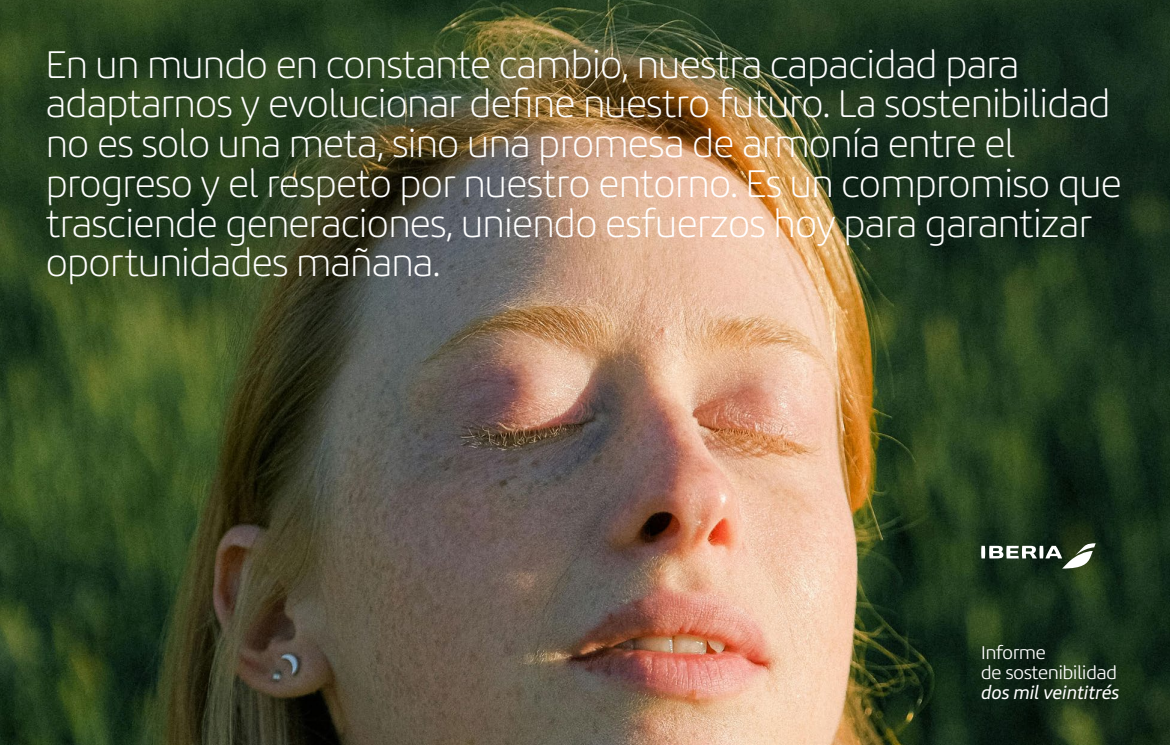
<style>
.page{position:relative;width:1170px;height:745px;background:#fff}
.page>*{position:absolute;margin:0;border:0;box-sizing:border-box;transform-origin:0 0}
.t1{font:300 41.75px/39.8px "Iberia Headline";color:#fff}
.t2{font:20px/20px "Iberia Headline";color:#fff}
.t3{font:italic 20px "Iberia Text";color:#fff}
</style>
<div class="page">
<img style="left:0;top:0;width:1169px;height:744px">
<svg style="left:981px;top:543px;width:114px;height:25px"></svg>
<p class="t1" style="left:46px;top:43px;width:1076px">En un mundo en constante cambio, nuestra capacidad para adaptarnos y evolucionar define nuestro futuro. La sostenibilidad no es solo una meta, sino una promesa de armonía entre el progreso y el respeto por nuestro entorno. Es un compromiso que trasciende generaciones, uniendo esfuerzos hoy para garantizar oportunidades mañana.</p>
<p class="t2" style="left:981px;top:641px;width:137px">Informe<br>de sostenibilidad</p>
<p class="t3" style="left:981px;top:679px;width:139px">dos mil veintitrés</p>
</div>
